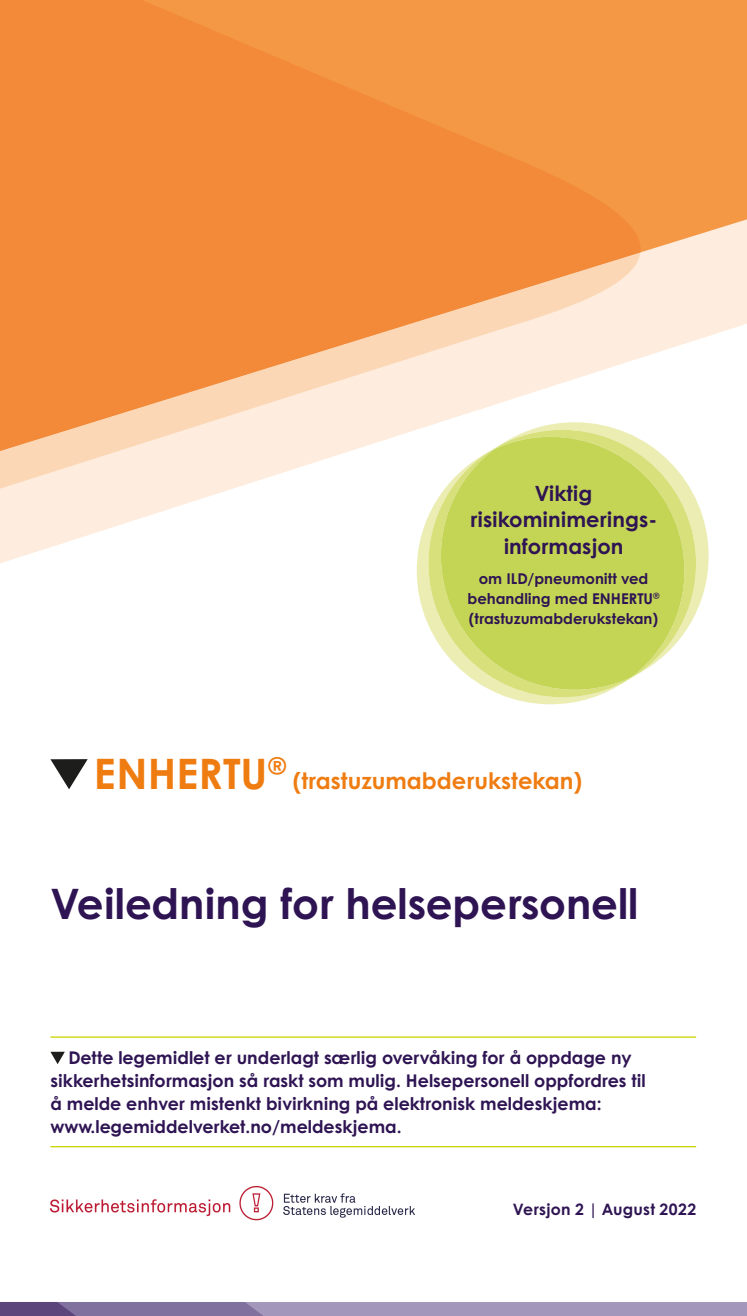
<style>
.page{position:relative;width:747px;height:1316px;background:#fff}
.page>*{position:absolute;margin:0;border:0;box-sizing:border-box;transform-origin:0 0}
.t1{font:700 42px "Century Gothic";color:#2e1453}
.t2{font:700 42px "Century Gothic";color:#ef7c11}
.t3{font:700 22.75px "Century Gothic";color:#ef7c11}
.t4{font:700 21px/26.2px "Century Gothic";color:#2e1453;text-align:center}
.t5{font:700 17.5px/22.8px "Century Gothic";color:#2e1453}
.t6{font:700 15.75px "Century Gothic";letter-spacing:.015em;color:#2e1453}
.t7{font:700 14.88px/20.1px "Century Gothic";color:#2e1453;text-align:center}
</style>
<div class="page">
<svg style="left:643px;top:0;width:103px;height:567px"></svg>
<svg style="left:0;top:0;width:643px;height:563px;background:#f6ac70"></svg>
<svg style="left:499px;top:422px;width:209px;height:193px"></svg>
<svg style="left:416px;top:452px;width:178px;height:252px"></svg>
<svg style="left:493px;top:430px;width:202px;height:203px"></svg>
<svg style="left:428px;top:449px;width:185px;height:248px"></svg>
<svg style="left:440px;top:437px;width:244px;height:252px;background:#ccda6a"></svg>
<div style="left:186px;top:1301px;width:560px;height:14px;background:#a398bb"></div>
<svg style="left:50px;top:1051px;width:15px;height:13px"></svg>
<hr style="left:50px;top:1036px;width:645px;height:1px;background:#cbd500">
<hr style="left:50px;top:1145px;width:645px;height:2px;background:#cbd500">
<img style="left:49px;top:1186px;width:366px;height:35px">
<svg style="left:50px;top:759px;width:38px;height:30px"></svg>
<svg style="left:0;top:1301px;width:281px;height:15px;background:#83739f"></svg>
<p class="t4" style="left:469px;top:479px;width:188px">Viktig risikominimerings&shy;informasjon</p>
<p class="t7" style="left:467px;top:567px;width:193px">om ILD/pneumonitt ved behandling med ENHERTU<sup>® </sup>(trastuzumabderukstekan)</p>
<h1 class="t2" style="left:94px;top:746px;width:194px">ENHERTU<sup>®</sup></h1>
<h2 class="t3" style="left:292px;top:766px;width:291px">(trastuzumabderukstekan)</h2>
<h1 class="t1" style="left:50px;top:875px;width:589px">Veiledning for helsepersonell</h1>
<p class="t5" style="left:50px;top:1045px;width:596px;text-indent:18px">Dette legemidlet er underlagt særlig overvåking for å oppdage ny sikkerhetsinformasjon så raskt som mulig. Helsepersonell oppfordres til å melde enhver mistenkt bivirkning på elektronisk meldeskjema: www.legemiddelverket.no/meldeskjema.</p>
<p class="t6" style="left:512px;top:1198px;width:185px">Versjon 2 | August 2022</p>
</div>
